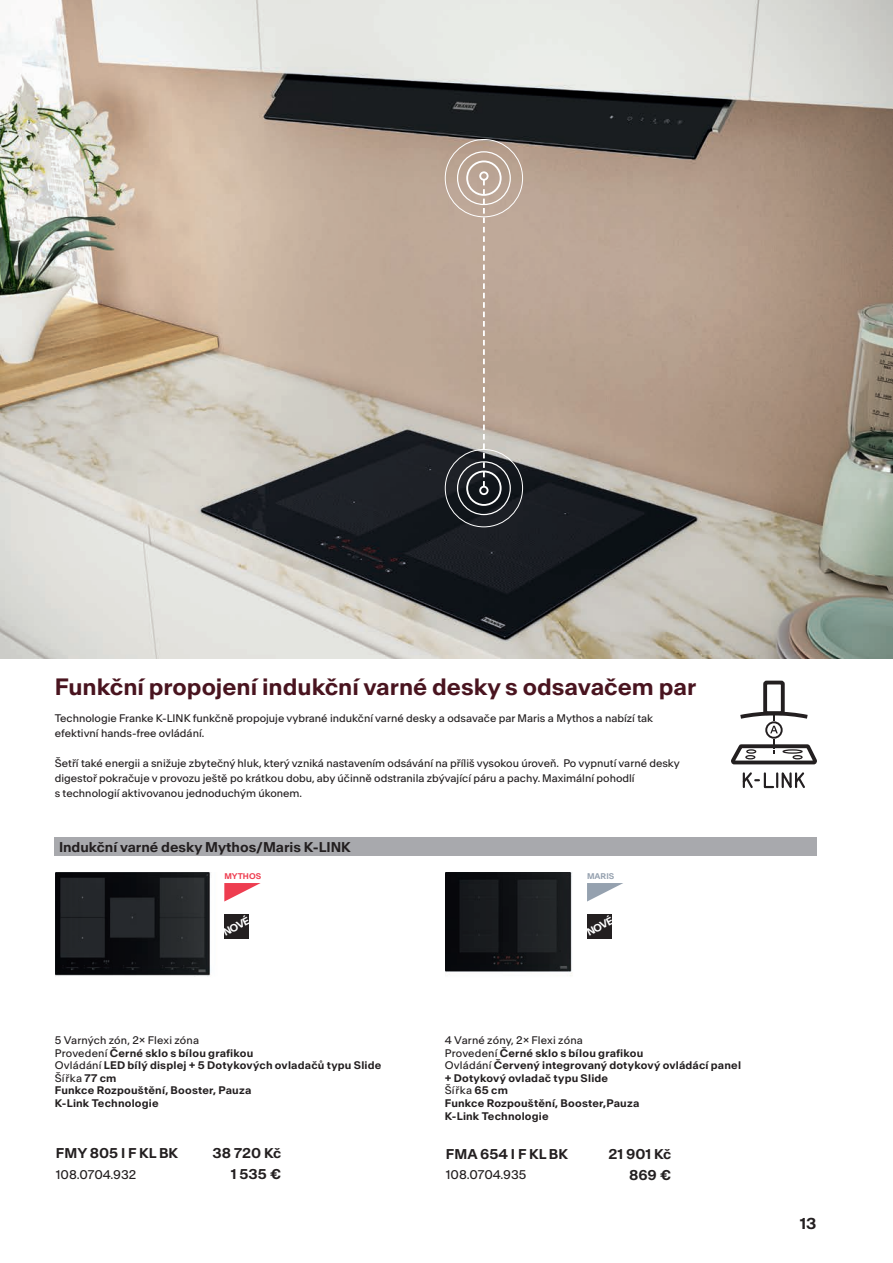
<style>
.page{position:relative;width:893px;height:1263px;background:#fff}
.page>*{position:absolute;margin:0;border:0;box-sizing:border-box;transform-origin:0 0}
.t1{font:600 22.5px "Antarctica";color:#49141f}
.t2{font:600 15px "Antarctica";color:#231f20}
.t3{font:600 13.5px "Antarctica";color:#231f20}
.t4{font:12px "Antarctica";color:#231f20}
.t5{font:10.5px/15px "Antarctica";color:#231f20}
.t6{font:600 10.5px/12.6px "Antarctica";letter-spacing:.02em;color:#231f20}
.t7{font:600 10.05px "Antarctica";color:#fff}
.t8{font:600 7.8px "Antarctica";color:#ee3d50}
.t9{font:600 7.8px "Antarctica";color:#95a1af}
.s1{font-weight:400}
</style>
<div class="page">
<img style="left:0;top:0;width:893px;height:658px">
<img style="left:446px;top:873px;width:142px;height:103px">
<svg style="left:587px;top:883px;width:36px;height:18px"></svg>
<div style="left:55px;top:838px;width:762px;height:18px;background:#a8a9ad"></div>
<img style="left:56px;top:873px;width:169px;height:104px">
<svg style="left:224px;top:883px;width:37px;height:18px"></svg>
<div style="left:224px;top:914px;width:25px;height:25px;background:#231f20"></div>
<div style="left:588px;top:914px;width:24px;height:25px;background:#231f20"></div>
<div style="left:763px;top:681px;width:22px;height:34px;border:4px solid #231f20;border-radius:2px"></div>
<div style="left:765px;top:721px;width:18px;height:18px;border:2px solid #231f20;border-radius:50%"></div>
<svg style="left:740px;top:710px;width:68px;height:23px"></svg>
<svg style="left:731px;top:739px;width:86px;height:50px"></svg>
<svg style="left:483px;top:181px;width:2px;height:305px"></svg>
<div style="left:479px;top:486px;width:10px;height:9px;border:2px solid #fff;border-radius:50%"></div>
<div style="left:479px;top:171px;width:10px;height:10px;border:2px solid #fff;border-radius:50%"></div>
<div style="left:466px;top:160px;width:36px;height:36px;border:2px solid #fff;border-radius:50%"></div>
<div style="left:457px;top:151px;width:54px;height:54px;border:1px solid #fff;border-radius:50%"></div>
<div style="left:445px;top:139px;width:78px;height:78px;border:1px solid #fff;border-radius:50%"></div>
<div style="left:466px;top:470px;width:36px;height:36px;border:2px solid #fff;border-radius:50%"></div>
<div style="left:457px;top:461px;width:54px;height:54px;border:1px solid #fff;border-radius:50%"></div>
<div style="left:445px;top:449px;width:78px;height:78px;border:1px solid #fff;border-radius:50%"></div>
<h1 class="t1" style="left:55px;top:678px;width:643px">Funkční propojení indukční varné desky s odsavačem par</h1>
<p class="t5" style="left:55px;top:712px;width:600px">Technologie Franke K-LINK funkčně propojuje vybrané indukční varné desky a odsavače par Maris a Mythos a nabízí tak efektivní hands-free ovládání.</p>
<p class="t5" style="left:55px;top:757px;width:627px">Šetří také energii a snižuje zbytečný hluk, který vzniká nastavením odsávání na příliš vysokou úroveň. Po vypnutí varné desky digestoř pokračuje v provozu ještě po krátkou dobu, aby účinně odstranila zbývající páru a pachy. Maximální pohodlí<br>s technologií aktivovanou jednoduchým úkonem.</p>
<p class="t3" style="left:59px;top:842px;width:293px">Indukční varné desky Mythos/Maris K-LINK</p>
<p class="t8" style="left:224px;top:873px;width:38px">MYTHOS</p>
<p class="t7" style="left:222px;top:929px;width:30px;rotate:-27deg">NOVÉ</p>
<p class="t7" style="left:586px;top:929px;width:30px;rotate:-27deg">NOVÉ</p>
<p class="t9" style="left:587px;top:873px;width:29px">MARIS</p>
<p class="t6" style="left:55px;top:1035px;width:328px"><span class="s1">5 Varných zón, 2× Flexi zóna<br>Provedení</span> Černé sklo s bílou grafikou<br><span class="s1">Ovládání</span> LED bílý displej + 5 Dotykových ovladačů typu Slide<br><span class="s1">Šířka</span> 77 cm<br>Funkce Rozpouštění, Booster, Pauza<br>K-Link Technologie</p>
<p class="t3" style="left:56px;top:1148px;width:124px">FMY 805 I F KL BK</p>
<p class="t3" style="left:212px;top:1148px;width:70px">38 720 Kč</p>
<p class="t4" style="left:56px;top:1170px;width:82px">108.0704.932</p>
<p class="t3" style="left:231px;top:1169px;width:52px">1 535 €</p>
<p class="t6" style="left:445px;top:1035px;width:298px"><span class="s1">4 Varné zóny, 2× Flexi zóna<br>Provedení</span> Černé sklo s bílou grafikou<br><span class="s1">Ovládání</span> Červený integrovaný dotykový ovládácí panel + Dotykový ovladač typu Slide<br><span class="s1">Šířka</span> 65 cm<br>Funkce Rozpouštění, Booster,Pauza<br>K-Link Technologie</p>
<p class="t3" style="left:446px;top:1149px;width:124px">FMA 654 I F KL BK</p>
<p class="t3" style="left:608px;top:1149px;width:64px">21 901 Kč</p>
<p class="t4" style="left:446px;top:1170px;width:82px">108.0704.935</p>
<p class="t3" style="left:629px;top:1170px;width:44px">869 €</p>
<h2 class="t2" style="left:800px;top:1218px;width:18px">13</h2>
</div>
